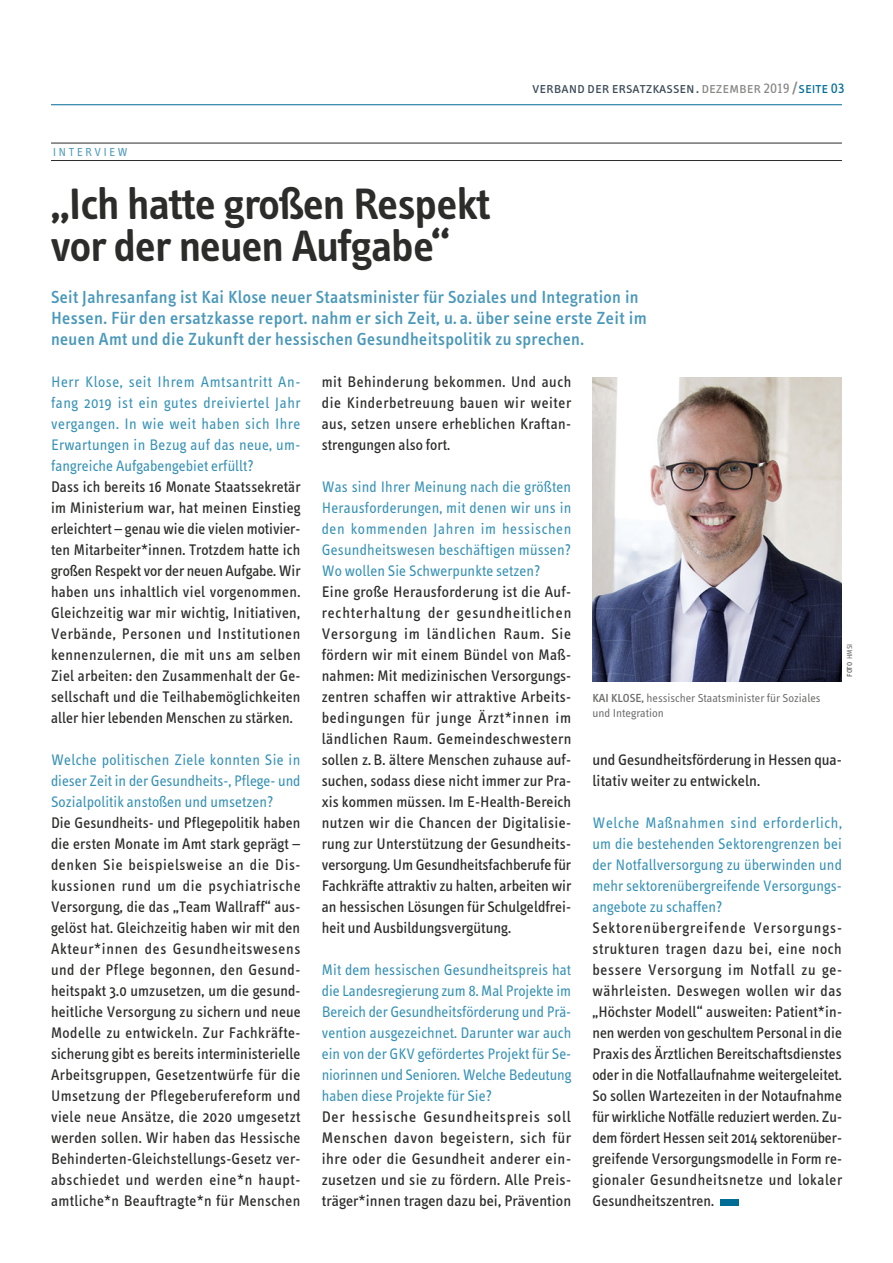
<style>
.page{position:relative;width:893px;height:1263px;background:#fff}
.page>*{position:absolute;margin:0;border:0;box-sizing:border-box;transform-origin:0 0}
._1_Artikel_X_Head_Artikel_UA{font:600 45px/42px "Info Text";letter-spacing:-.015em;color:#2c2c2b}
._1_Artikel_X_--_Intro_UA{font:500 18px/21px "Info Text";letter-spacing:.02em;color:#4a98ba}
._1_Artikel_Interview_Antwort_UA{font:15.75px/21px "Info Text";letter-spacing:.005em;color:#2c2c2b;text-align:justify}
._1_Artikel_Interview_Frage_UA{font:15.75px/21px "Info Text";letter-spacing:.005em;color:#3691b5;text-align:justify}
.t1{font:15.75px "Info Text Normal Caps";color:#3c4b58}
.t2{font:12px/14.4px "Info Text";color:#6f6f6e}
._1_Artikel_X_Head_Artikel_UA-2{font:12px "Info OT Text";color:#4a98ba}
.t3{font:600 7.5px "Info Text";color:#6f6f6e}
.s1{color:#878786}
.s2{font-family:"Info Text Semi Bold Caps";color:#878786}
.s3{color:#006d97}
.s4{font-weight:500}
.s5{font-weight:400}
</style>
<div class="page">
<hr style="left:51px;top:143px;width:791px;height:1px;background:#2c2c2b">
<hr style="left:51px;top:160px;width:791px;height:1px;background:#2c2c2b">
<hr style="left:51px;top:104px;width:791px;height:1px;background:#006d97">
<div style="left:720px;top:1199px;width:18px;height:7px;background:#006d97"></div>
<img style="left:592px;top:377px;width:250px;height:304px">
<p class="t1" style="left:532px;top:79px;width:314px">verband der ersatzkassen. <span class="s1">dezember 2019</span> <span class="s2">/</span><span class="s3">seite 03</span></p>
<h2 class="_1_Artikel_X_Head_Artikel_UA-2" style="left:53px;top:145px;width:76px">INTERVIEW</h2>
<h2 class="_1_Artikel_X_Head_Artikel_UA" style="left:51px;top:183px;width:441px">„Ich hatte großen Respekt vor der neuen Aufgabe“</h2>
<p class="_1_Artikel_X_--_Intro_UA" style="left:51px;top:287px;width:597px">Seit Jahresanfang ist Kai Klose neuer Staatsminister für Soziales und Integration in<br>Hessen. Für den ersatzkasse report. nahm er sich Zeit, u. a. über seine erste Zeit im neuen Amt und die Zukunft der hessischen Gesundheitspolitik zu sprechen.</p>
<p class="_1_Artikel_Interview_Frage_UA" style="left:51px;top:371px;width:251px">Herr Klose, seit Ihrem Amtsantritt An&shy;fang 2019 ist ein gutes dreiviertel Jahr vergangen. In wie weit haben sich Ihre Erwartungen in Bezug auf das neue, um&shy;fangreiche Aufgabengebiet erfüllt?</p>
<p class="_1_Artikel_Interview_Antwort_UA" style="left:51px;top:476px;width:251px">Dass ich bereits 16 Monate Staatssekretär im Ministerium war, hat meinen Einstieg erleichtert – genau wie die vielen motivier&shy;ten Mitarbeiter*innen. Trotzdem hatte ich großen Respekt vor der neuen Aufgabe. Wir haben uns inhaltlich viel vorgenommen.<br>Gleichzeitig war mir wichtig, Initiativen, Verbände, Personen und Institutionen kennenzulernen, die mit uns am selben Ziel arbeiten: den Zusammenhalt der Ge&shy;sellschaft und die Teilhabemöglichkeiten aller hier lebenden Menschen zu stärken.</p>
<p class="_1_Artikel_Interview_Frage_UA" style="left:51px;top:749px;width:251px">Welche politischen Ziele konnten Sie in dieser Zeit in der Gesundheits-, Pflege- und Sozialpolitik anstoßen und umsetzen?</p>
<p class="_1_Artikel_Interview_Antwort_UA" style="left:51px;top:812px;width:251px">Die Gesundheits- und Pflegepolitik haben die ersten Monate im Amt stark geprägt – denken Sie beispielsweise an die Dis&shy;kussionen rund um die psychiatrische Versorgung, die das „Team Wallraff“ aus&shy;gelöst hat. Gleichzeitig haben wir mit den Akteur*innen des Gesundheitswesens und der Pflege begonnen, den Gesund&shy;heitspakt 3.0 umzusetzen, um die gesund&shy;heitliche Versorgung zu sichern und neue Modelle zu entwickeln. Zur Fachkräfte&shy;sicherung gibt es bereits interministerielle Arbeitsgruppen, Gesetzentwürfe für die Umsetzung der Pflegeberufereform und viele neue Ansätze, die 2020 umgesetzt werden sollen. Wir haben das Hessische Behinderten-Gleichstellungs-Gesetz ver&shy;abschiedet und werden eine*n haupt&shy;amtliche*n Beauftragte*n für Menschen</p>
<p class="_1_Artikel_Interview_Antwort_UA" style="left:322px;top:371px;width:251px">mit Behinderung bekommen. Und auch die Kinderbetreuung bauen wir weiter aus, setzen unsere erheblichen Kraftan&shy;strengungen also fort.</p>
<p class="_1_Artikel_Interview_Frage_UA" style="left:322px;top:476px;width:251px">Was sind Ihrer Meinung nach die größten Herausforderungen, mit denen wir uns in den kommenden Jahren im hessischen Gesundheitswesen beschäftigen müssen?<br>Wo wollen Sie Schwerpunkte setzen?</p>
<p class="_1_Artikel_Interview_Antwort_UA" style="left:322px;top:581px;width:251px">Eine große Herausforderung ist die Auf&shy;rechterhaltung der gesundheitlichen Versorgung im ländlichen Raum. Sie fördern wir mit einem Bündel von Maß&shy;nahmen: Mit medizinischen Versorgungs&shy;zentren schaffen wir attraktive Arbeits&shy;bedingungen für junge Ärzt*innen im ländlichen Raum. Gemeindeschwestern sollen z. B. ältere Menschen zuhause auf&shy;suchen, sodass diese nicht immer zur Pra&shy;xis kommen müssen. Im E-Health-Bereich nutzen wir die Chancen der Digitalisie&shy;rung zur Unterstützung der Gesundheits&shy;versorgung. Um Gesundheitsfachberufe für Fachkräfte attraktiv zu halten, arbeiten wir an hessischen Lösungen für Schulgeldfrei&shy;heit und Ausbildungsvergütung.</p>
<p class="_1_Artikel_Interview_Frage_UA" style="left:322px;top:959px;width:251px">Mit dem hessischen Gesundheitspreis hat die Landesregierung zum 8. Mal Projekte im Bereich der Gesundheitsförderung und Prä&shy;vention ausgezeichnet. Darunter war auch ein von der GKV gefördertes Projekt für Se&shy;niorinnen und Senioren. Welche Bedeutung haben diese Projekte für Sie?</p>
<p class="_1_Artikel_Interview_Antwort_UA" style="left:322px;top:1106px;width:251px">Der hessische Gesundheitspreis soll Menschen davon begeistern, sich für ihre oder die Gesundheit anderer ein&shy;zusetzen und sie zu fördern. Alle Preis&shy;träger*innen tragen dazu bei, Prävention</p>
<p class="t2" style="left:592px;top:691px;width:230px"><span class="s4">KAI KLOSE,</span> hessischer Staatsminister für Soziales und Integration</p>
<p class="t3" style="left:845px;top:677px;width:35px;rotate:-90deg">FOTO <span class="s5">HMSI</span></p>
<p class="_1_Artikel_Interview_Antwort_UA" style="left:592px;top:749px;width:251px">und Gesundheitsförderung in Hessen qua&shy;litativ weiter zu entwickeln.</p>
<p class="_1_Artikel_Interview_Frage_UA" style="left:592px;top:812px;width:251px">Welche Maßnahmen sind erforderlich, um die bestehenden Sektorengrenzen bei der Notfallversorgung zu überwinden und mehr sektorenübergreifende Versorgungs&shy;angebote zu schaffen?</p>
<p class="_1_Artikel_Interview_Antwort_UA" style="left:592px;top:917px;width:251px">Sektorenübergreifende Versorgungs&shy;strukturen tragen dazu bei, eine noch bessere Versorgung im Notfall zu ge&shy;währleisten. Deswegen wollen wir das „Höchster Modell“ ausweiten: Patient*in&shy;nen werden von geschultem Personal in die Praxis des Ärztlichen Bereitschaftsdienstes oder in die Notfallaufnahme weitergeleitet.<br>So sollen Wartezeiten in der Notaufnahme für wirkliche Notfälle reduziert werden. Zu&shy;dem fördert Hessen seit 2014 sektorenüber&shy;greifende Versorgungsmodelle in Form re&shy;gionaler Gesundheitsnetze und lokaler Gesundheitszentren.</p>
</div>
